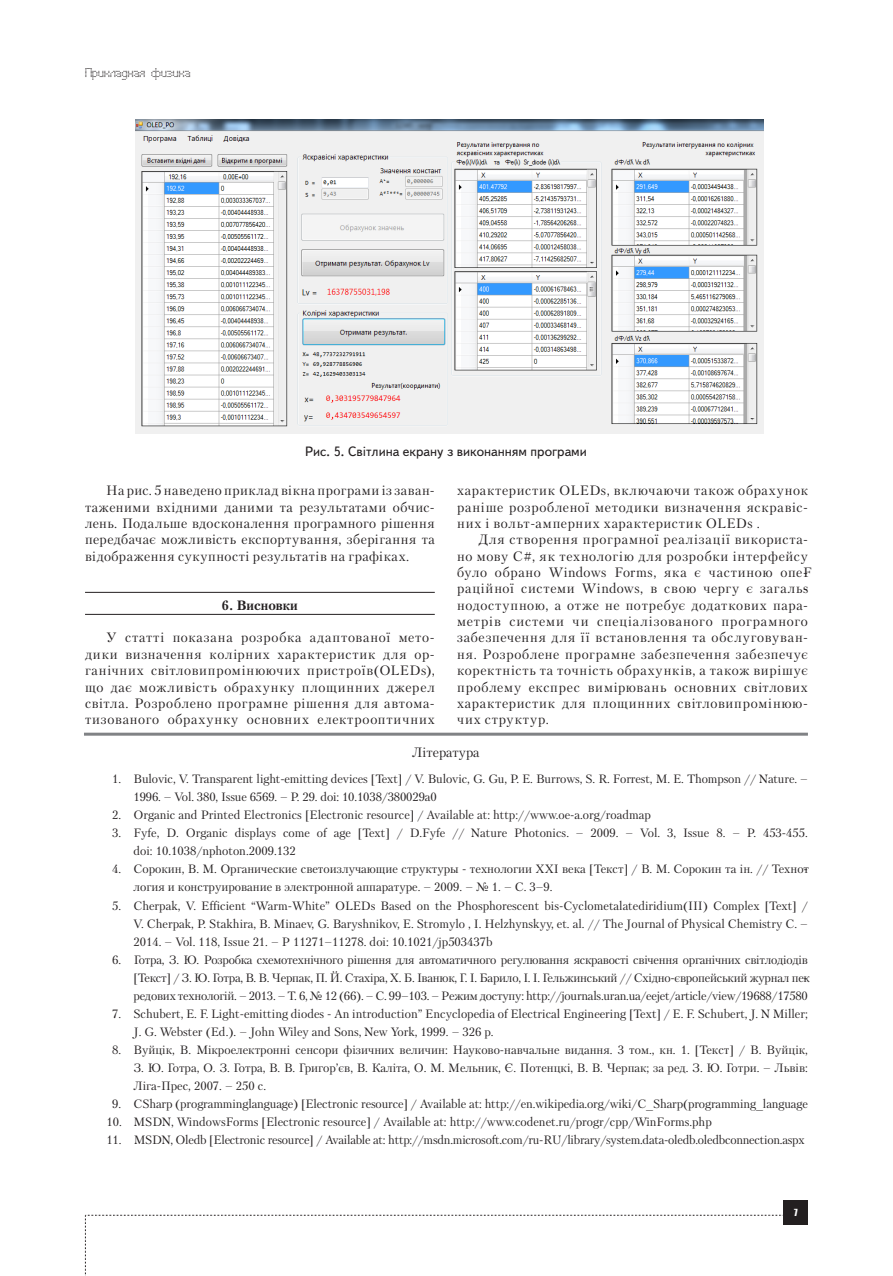
<style>
.page{position:relative;width:893px;height:1276px;background:#fff}
.page>*{position:absolute;margin:0;border:0;box-sizing:border-box;transform-origin:0 0}
.Text{font:13.5px/16.4px "Petersburg C";letter-spacing:.05em;color:#231f20;text-align:justify}
.risunok{font:13.5px "Text Book C";color:#231f20}
.Punkt{font:700 13.5px "Petersburg C";color:#231f20}
.literatura-zaglav{font:13.5px "Petersburg C";color:#231f20}
.t1{font:12px/18px "Petersburg C";color:#231f20}
.t2{font:12px "Petersburg C";letter-spacing:-.02em;color:#231f20}
.t3{font:12px "Perfo";letter-spacing:.015em;color:#231f20}
.t4{font:9px "Impact";color:#fff}
</style>
<div class="page">
<svg style="left:85px;top:1215px;width:699px;height:61px"></svg>
<div style="left:784px;top:1200px;width:24px;height:25px;background:#231f20"></div>
<hr style="left:85px;top:592px;width:350px;height:1px;background:#231f20">
<hr style="left:85px;top:614px;width:350px;height:1px;background:#231f20">
<hr style="left:84px;top:732px;width:724px;height:3px;background:#808285">
<img style="left:135px;top:119px;width:628px;height:315px">
<p class="t3" style="left:85px;top:66px;width:107px">Прикладная физика</p>
<p class="risunok" style="left:305px;top:444px;width:283px">Рис. 5. Світлина екрану з виконанням програми</p>
<p class="Text" style="left:457px;top:482px;width:352px">характеристик OLEDs, включаючи також обрахунок раніше розробленої методики визначення яскравіс&shy;них і вольт-амперних характеристик OLEDs .</p>
<p class="Text" style="left:457px;top:531px;width:352px;text-indent:21px">Для створення програмної реалізації використа&shy;но мову C#, як технологію для розробки інтерфейсу було обрано Windows Forms, яка є частиною опе&shy;раційної системи Windows, в свою чергу є загаль&shy;нодоступною, а отже не потребує додаткових пара&shy;метрів системи чи спеціалізованого програмного забезпечення для її встановлення та обслуговуван&shy;ня. Розроблене програмне забезпечення забезпечує коректність та точність обрахунків, а також вирішує проблему експрес вимірювань основних світлових характеристик для площинних світловипромінюю&shy;чих структур.</p>
<p class="literatura-zaglav" style="left:412px;top:744px;width:69px">Література</p>
<p class="t1" style="left:134px;top:770px;width:676px;text-indent:-21px">1. Bulovic, V. Transparent light-emitting devices [Text] / V. Bulovic, G. Gu, P. E. Burrows, S. R. Forrest, M. E. Thompson // Nature. –<br>1996. – Vol. 380, Issue 6569. – P. 29. doi: 10.1038/380029a0</p>
<p class="t1" style="left:112px;top:806px;width:540px">2. Organic and Printed Electronics [Electronic resource] / Available at: http://www.oe-a.org/roadmap</p>
<p class="t1" style="left:134px;top:824px;width:676px;text-indent:-21px">3. Fyfe, D. Organic displays come of age [Text] / D.Fyfe // Nature Photonics. – 2009. – Vol. 3, Issue 8. – P. 453‑455. doi: 10.1038/nphoton.2009.132</p>
<p class="t1" style="left:134px;top:860px;width:676px;text-indent:-21px">4. Сорокин, В. М. Органические светоизлучающие структуры - технологии XXI века [Текст] / В. М. Сорокин та ін. // Техно&shy;логия и конструирование в электронной аппаратуре. – 2009. – № 1. – С. 3–9.</p>
<p class="t1" style="left:134px;top:896px;width:676px;text-align:justify;text-indent:-21px">5. Cherpak, V. Efficient “Warm-White” OLEDs Based on the Phosphorescent bis-Cyclometalatediridium(III) Complex [Text] / V. Cherpak, P. Stakhira, B. Minaev, G. Baryshnikov, E. Stromylo , I. Helzhynskyy, et. al. // The Journal of Physical Chemistry C. – 2014. – Vol. 118, Issue 21. – P 11271–11278. doi: 10.1021/jp503437b</p>
<p class="t1" style="left:134px;top:950px;width:676px;text-align:justify;text-indent:-21px">6. Готра, З. Ю. Розробка схемотехнічного рішення для автоматичного регулювання яскравості свічення органічних світлодіодів [Текст] / З. Ю. Готра, В. В. Черпак, П. Й. Стахіра, Х. Б. Іванюк, Г. І. Барило, І. І. Гельжинський // Східно-європейський журнал пе&shy;редових технологій. – 2013. – Т. 6, № 12 (66). – С. 99–103. – Режим доступу: http://journals.uran.ua/eejet/article/view/19688/17580</p>
<p class="t1" style="left:134px;top:1004px;width:676px;text-indent:-21px">7. Schubert, E. F. Light-emitting diodes - An introduction” Encyclopedia of Electrical Engineering [Text] / E. F. Schubert, J. N Miller;<br>J. G. Webster (Ed.). – John Wiley and Sons, New York, 1999. – 326 p.</p>
<p class="t1" style="left:134px;top:1040px;width:676px;text-align:justify;text-indent:-21px">8. Вуйцік, В. Мікроелектронні сенсори фізичних величин: Науково-навчальне видання. 3 том., кн. 1. [Текст] / В. Вуйцік, З. Ю. Готра, О. З. Готра, В. В. Григор’єв, В. Каліта, О. М. Мельник, Є. Потенцкі, В. В. Черпак; за ред. З. Ю. Готри. – Львів:<br>Ліга-Прес, 2007. – 250 с.</p>
<p class="t1" style="left:112px;top:1094px;width:697px">9. CSharp (programminglanguage) [Electronic resource] / Available at: http://en.wikipedia.org/wiki/C_Sharp(programming_language</p>
<p class="t1" style="left:107px;top:1112px;width:607px">10. MSDN, WindowsForms [Electronic resource] / Available at: http://www.codenet.ru/progr/cpp/WinForms.php</p>
<p class="t2" style="left:107px;top:1132px;width:699px">11. MSDN, Oledb [Electronic resource] / Available at: http://msdn.microsoft.com/ru-RU/library/system.data-oledb.oledbconnection.aspx</p>
<p class="Text" style="left:85px;top:482px;width:351px;text-indent:21px">На рис. 5 наведено приклад вікна програми із заван&shy;таженими вхідними даними та результатами обчис&shy;лень. Подальше вдосконалення програмного рішення передбачає можливість експортування, зберігання та відображення сукупності результатів на графіках.</p>
<p class="Punkt" style="left:222px;top:596px;width:77px">6. Висновки</p>
<p class="Text" style="left:85px;top:629px;width:351px;text-indent:21px">У статті показана розробка адаптованої мето&shy;дики визначення колірних характеристик для ор&shy;ганічних світловипромінюючих пристроїв(OLEDs), що дає можливість обрахунку площинних джерел світла. Розроблено програмне рішення для автома&shy;тизованого обрахунку основних електрооптичних</p>
<p class="t4" style="left:794px;top:1205px;width:5px">7</p>
</div>
